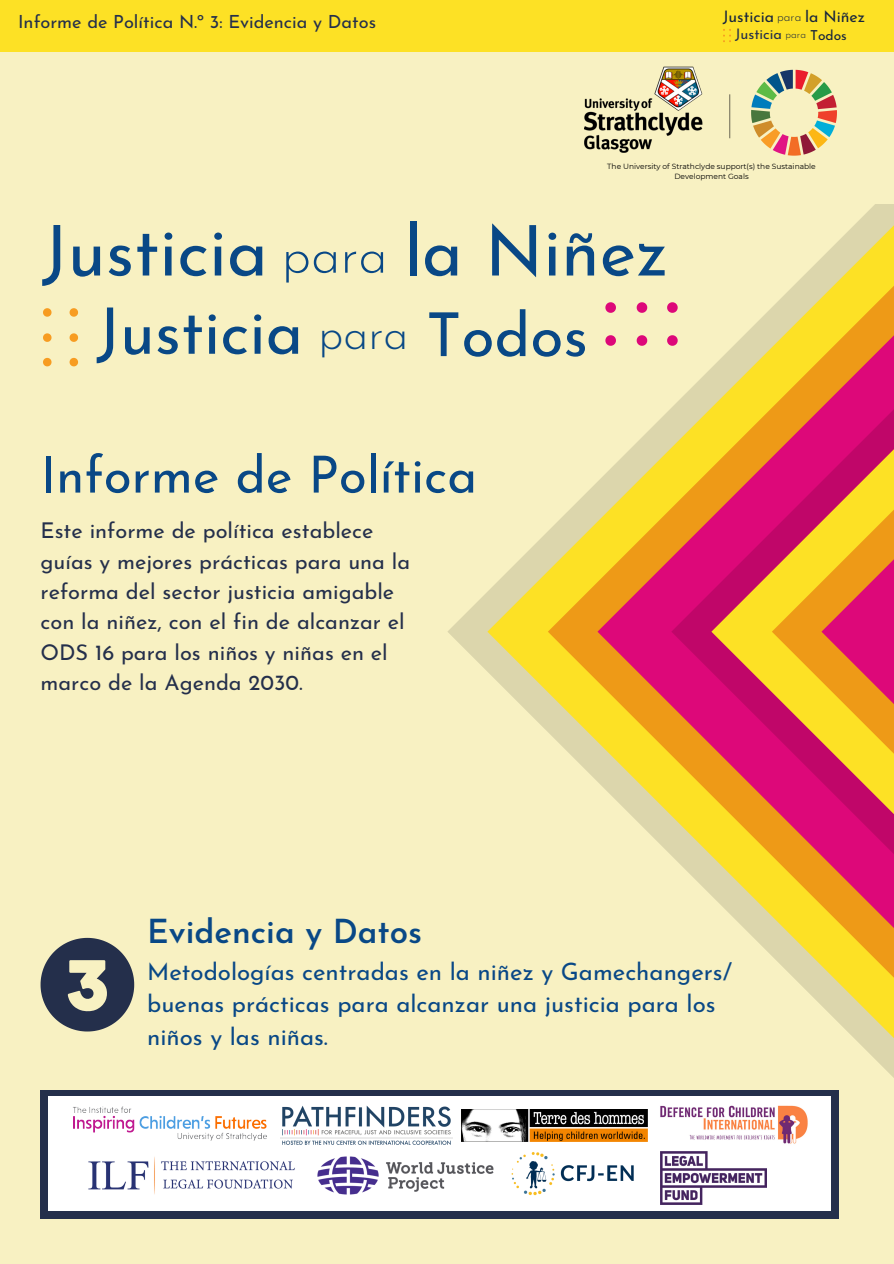
<style>
.page{position:relative;width:894px;height:1264px;background:#fff}
.page>*{position:absolute;margin:0;border:0;box-sizing:border-box;transform-origin:0 0}
.t1{font:69.9px "Josefin Sans";color:#094886}
.t2{font:69.75px "Josefin Sans";color:#094886}
.t3{font:63.9px "Josefin Sans";color:#094886}
.t4{font:60.45px "Josefin Sans";color:#094886}
.t5{font:300 52.5px "Josefin Sans";color:#094886}
.t6{font:51px "Josefin Sans";color:#094886}
.t7{font:300 44.55px "Josefin Sans";color:#094886}
.t8{font:600 33px "Josefin Sans";color:#094886}
.t9{font:24px/32.7px "Josefin Sans";color:#094886}
.t10{font:21.75px/30.3px "Josefin Sans";color:#242f4b}
.t11{font:18.15px "Josefin Sans";color:#242f4b}
.t12{font:15.9px "Josefin Sans";color:#16243d}
.t13{font:14.55px "Josefin Sans";color:#242f4b}
.t14{font:300 11.85px "Josefin Sans";color:#16243d}
.t15{font:7.5px/10.1px "Montserrat";color:#000;text-align:center}
.s1{font-weight:300;font-size:10.2px;color:#16243d}
.s2{font-size:13.8px;color:#16243d}
</style>
<div class="page">
<div style="left:0;top:0;width:893px;height:1263px;background:#f8f1c2"></div>
<div style="left:0;top:0;width:893px;height:52px;background:#fde125"></div>
<svg style="left:487px;top:532px;width:60px;height:687px"></svg>
<svg style="left:547px;top:482px;width:50px;height:737px"></svg>
<svg style="left:597px;top:304px;width:81px;height:915px"></svg>
<svg style="left:671px;top:340px;width:40px;height:879px"></svg>
<svg style="left:711px;top:309px;width:60px;height:910px"></svg>
<svg style="left:771px;top:259px;width:50px;height:960px"></svg>
<svg style="left:821px;top:204px;width:72px;height:1015px"></svg>
<img style="left:751px;top:69px;width:86px;height:87px">
<img style="left:584px;top:66px;width:119px;height:87px">
<hr style="left:729px;top:94px;width:1px;height:44px;background:#000">
<svg style="left:41px;top:937px;width:93px;height:94px"></svg>
<div style="left:41px;top:1089px;width:797px;height:129px;background:#242f4b"></div>
<div style="left:48px;top:1096px;width:782px;height:114px;background:#fff"></div>
<img style="left:73px;top:1106px;width:194px;height:35px">
<img style="left:660px;top:1151px;width:106px;height:52px">
<img style="left:281px;top:1105px;width:171px;height:38px">
<img style="left:461px;top:1109px;width:186px;height:32px">
<img style="left:511px;top:1152px;width:123px;height:44px">
<img style="left:309px;top:1144px;width:185px;height:51px">
<img style="left:660px;top:1105px;width:148px;height:39px">
<img style="left:88px;top:1157px;width:207px;height:38px">
<svg style="left:605px;top:302px;width:10px;height:11px"></svg>
<svg style="left:605px;top:335px;width:10px;height:11px"></svg>
<svg style="left:636px;top:302px;width:11px;height:11px"></svg>
<svg style="left:636px;top:335px;width:11px;height:11px"></svg>
<svg style="left:667px;top:302px;width:10px;height:11px"></svg>
<svg style="left:667px;top:335px;width:10px;height:11px"></svg>
<svg style="left:70px;top:308px;width:8px;height:9px"></svg>
<svg style="left:43px;top:308px;width:8px;height:9px"></svg>
<svg style="left:70px;top:333px;width:8px;height:9px"></svg>
<svg style="left:43px;top:333px;width:8px;height:9px"></svg>
<svg style="left:70px;top:358px;width:8px;height:8px"></svg>
<svg style="left:43px;top:358px;width:8px;height:8px"></svg>
<svg style="left:723px;top:29px;width:7px;height:13px"></svg>
<p class="t11" style="left:18px;top:15px;width:359px">Informe de Política N.º 3: Evidencia y Datos</p>
<p class="t12" style="left:722px;top:10px;width:53px">Justicia</p>
<p class="t14" style="left:777px;top:12px;width:26px">para</p>
<h4 class="t12" style="left:804px;top:10px;width:61px">la Niñez</h4>
<p class="t13" style="left:735px;top:28px;width:113px">Justicia <span class="s1">para</span> <span class="s2">Todos</span></p>
<p class="t1" style="left:42px;top:223px;width:227px">Justicia</p>
<p class="t5" style="left:281px;top:233px;width:108px">para</p>
<p class="t15" style="left:607px;top:161px;width:210px">The University of Strathclyde support(s) the Sustainable<br>Development Goals</p>
<p class="t2" style="left:404px;top:223px;width:265px">la Niñez</p>
<h6 class="t3" style="left:96px;top:306px;width:208px">Justicia</h6>
<p class="t7" style="left:318px;top:315px;width:92px">para</p>
<h4 class="t4" style="left:426px;top:311px;width:163px">Todos</h4>
<p class="t6" style="left:41px;top:454px;width:438px">Informe de Política</p>
<p class="t10" style="left:41px;top:517px;width:371px">Este informe de política establece guías y mejores prácticas para una la reforma del sector justicia amigable con la niñez, con el fin de alcanzar el ODS 16 para los niños y niñas en el marco de la Agenda 2030.</p>
<p class="t8" style="left:147px;top:917px;width:276px">Evidencia y Datos</p>
<p class="t9" style="left:147px;top:957px;width:586px">Metodologías centradas en la niñez y Gamechangers/ buenas prácticas para alcanzar una justicia para los niños y las niñas.</p>
</div>
